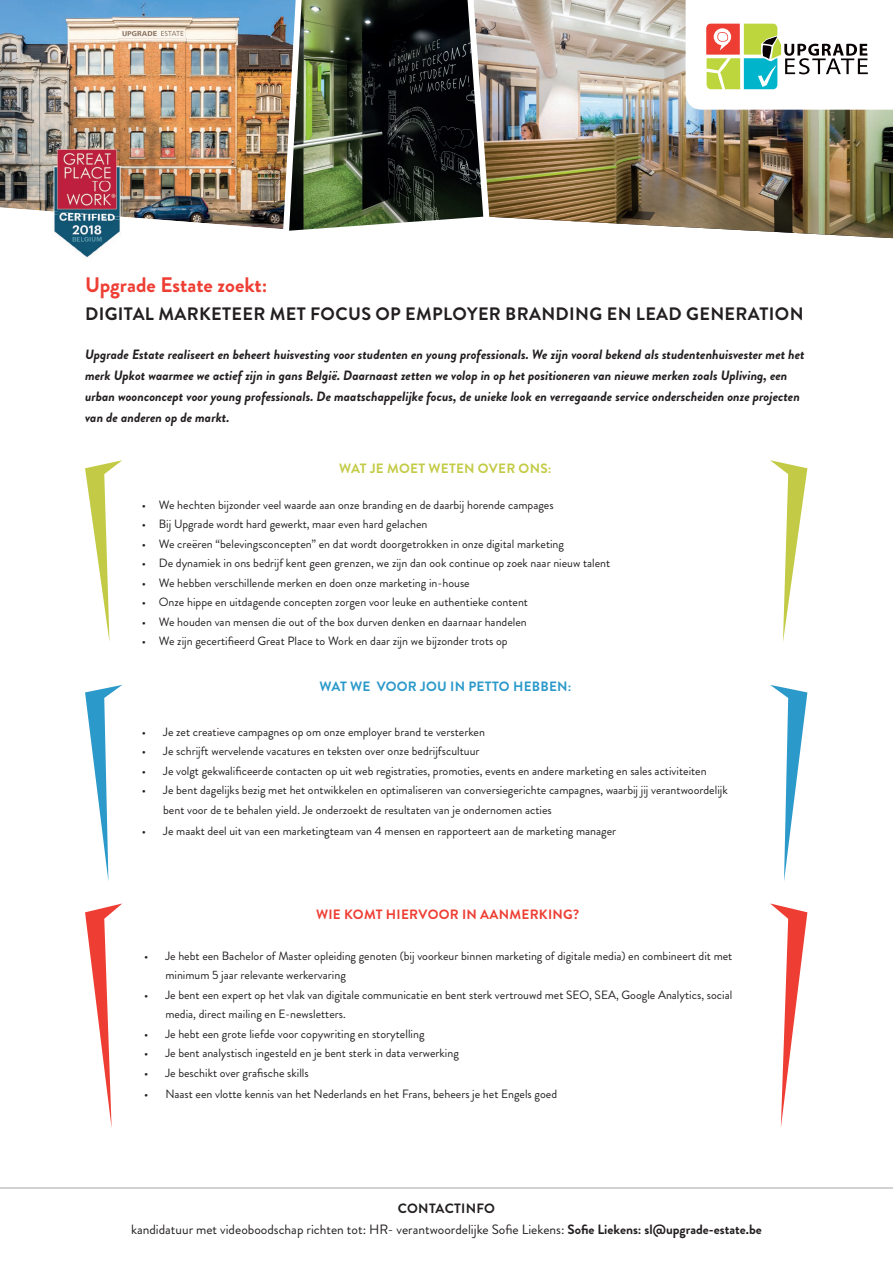
<style>
.page{position:relative;width:893px;height:1263px;background:#fff}
.page>*{position:absolute;margin:0;border:0;box-sizing:border-box;transform-origin:0 0}
.t1{font:700 21px "Brandon Grotesque";color:#ee3e34}
.t2{font:700 18px "Brandon Grotesque";letter-spacing:.02em;color:#231f20}
.t3{font:italic 700 13.5px/21px "Brandon Grotesque";color:#231f20}
.t4{font:13.5px/21px "Brandon Grotesque";color:#231f20;text-align:center}
.t5{font:700 13.5px "Brandon Grotesque";letter-spacing:.02em;color:#ee3e34}
.t6{font:700 13.5px "Brandon Grotesque";letter-spacing:.02em;color:#2b99ca}
.t7{font:700 13.5px "Brandon Grotesque";letter-spacing:.02em;color:#c3cb46}
.t8{font:12px/19.5px "Brandon Grotesque";color:#231f20}
.s1{font-weight:700}
</style>
<div class="page">
<hr style="left:0;top:1187px;width:893px;height:1px;background:#d1d2d4">
<img style="left:0;top:0;width:283px;height:229px">
<img style="left:490px;top:0;width:403px;height:238px">
<svg style="left:686px;top:0;width:207px;height:110px"></svg>
<img style="left:283px;top:0;width:207px;height:231px">
<img style="left:52px;top:220px;width:70px;height:38px">
<img style="left:52px;top:146px;width:70px;height:65px">
<img style="left:52px;top:211px;width:70px;height:9px">
<svg style="left:85px;top:460px;width:37px;height:182px"></svg>
<svg style="left:770px;top:460px;width:37px;height:182px"></svg>
<svg style="left:85px;top:685px;width:37px;height:196px"></svg>
<svg style="left:770px;top:685px;width:37px;height:196px"></svg>
<svg style="left:85px;top:903px;width:37px;height:225px"></svg>
<svg style="left:770px;top:903px;width:37px;height:225px"></svg>
<h1 class="t1" style="left:85px;top:270px;width:184px">Upgrade Estate zoekt:</h1>
<h2 class="t2" style="left:85px;top:301px;width:720px">DIGITAL MARKETEER MET FOCUS OP EMPLOYER BRANDING EN LEAD GENERATION</h2>
<p class="t3" style="left:85px;top:344px;width:721px">Upgrade Estate realiseert en beheert huisvesting voor studenten en young professionals. We zijn vooral bekend als studentenhuisvester met het merk Upkot waarmee we actief zijn in gans België. Daarnaast zetten we volop in op het positioneren van nieuwe merken zoals Upliving, een urban woonconcept voor young professionals. De maatschappelijke focus, de unieke look en verregaande service onderscheiden onze projecten van de anderen op de markt.</p>
<p class="t7" style="left:339px;top:459px;width:214px">WAT JE MOET WETEN OVER ONS:</p>
<p class="t8" style="left:142px;top:495px;width:413px">• We hechten bijzonder veel waarde aan onze branding en de daarbij horende campages</p>
<p class="t8" style="left:142px;top:514px;width:287px">• Bij Upgrade wordt hard gewerkt, maar even hard gelachen</p>
<p class="t8" style="left:142px;top:534px;width:424px">• We creëren “belevingsconcepten” en dat wordt doorgetrokken in onze digital marketing</p>
<p class="t8" style="left:142px;top:553px;width:470px">• De dynamiek in ons bedrijf kent geen grenzen, we zijn dan ook continue op zoek naar nieuw talent</p>
<p class="t8" style="left:142px;top:573px;width:329px">• We hebben verschillende merken en doen onze marketing in-house</p>
<p class="t8" style="left:142px;top:592px;width:388px">• Onze hippe en uitdagende concepten zorgen voor leuke en authentieke content</p>
<p class="t8" style="left:142px;top:612px;width:386px">• We houden van mensen die out of the box durven denken en daarnaar handelen</p>
<p class="t8" style="left:142px;top:631px;width:367px">• We zijn gecertifieerd Great Place to Work en daar zijn we bijzonder trots op</p>
<p class="t6" style="left:319px;top:677px;width:254px">WAT WE VOOR JOU IN PETTO HEBBEN:</p>
<p class="t8" style="left:142px;top:722px;width:345px">• Je zet creatieve campagnes op om onze employer brand te versterken</p>
<p class="t8" style="left:142px;top:742px;width:339px">• Je schrijft wervelende vacatures en teksten over onze bedrijfscultuur</p>
<p class="t8" style="left:142px;top:761px;width:566px">• Je volgt gekwalificeerde contacten op uit web registraties, promoties, events en andere marketing en sales activiteiten</p>
<p class="t8" style="left:163px;top:781px;width:566px;text-indent:-21px">• Je bent dagelijks bezig met het ontwikkelen en optimaliseren van conversiegerichte campagnes, waarbij jij verantwoordelijk bent voor de te behalen yield. Je onderzoekt de resultaten van je ondernomen acties</p>
<p class="t8" style="left:142px;top:821px;width:476px">• Je maakt deel uit van een marketingteam van 4 mensen en rapporteert aan de marketing manager</p>
<p class="t5" style="left:316px;top:905px;width:265px">WIE KOMT HIERVOOR IN AANMERKING?</p>
<p class="t8" style="left:165px;top:946px;width:569px;text-indent:-21px">• Je hebt een Bachelor of Master opleiding genoten (bij voorkeur binnen marketing of digitale media) en combineert dit met minimum 5 jaar relevante werkervaring</p>
<p class="t8" style="left:165px;top:985px;width:568px;text-indent:-21px">• Je bent een expert op het vlak van digitale communicatie en bent sterk vertrouwd met SEO, SEA, Google Analytics, social media, direct mailing en E-newsletters.</p>
<p class="t8" style="left:144px;top:1024px;width:282px">• Je hebt een grote liefde voor copywriting en storytelling</p>
<p class="t8" style="left:144px;top:1043px;width:316px">• Je bent analystisch ingesteld en je bent sterk in data verwerking</p>
<p class="t8" style="left:144px;top:1063px;width:166px">• Je beschikt over grafische skills</p>
<p class="t8" style="left:144px;top:1084px;width:415px">• Naast een vlotte kennis van het Nederlands en het Frans, beheers je het Engels goed</p>
<p class="t4" style="left:131px;top:1198px;width:632px"><span class="s1">CONTACTINFO<br></span>kandidatuur met videoboodschap richten tot: HR- verantwoordelijke Sofie Liekens: <span class="s1">Sofie Liekens: sl@upgrade-estate.be</span></p>
</div>
